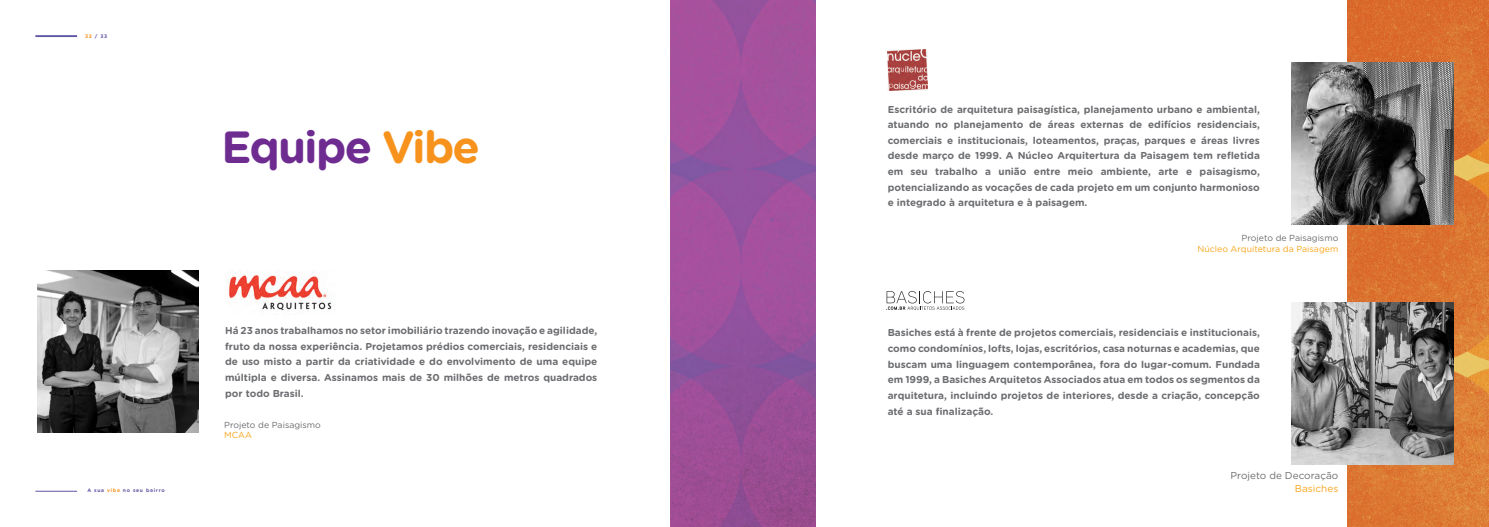
<style>
.page{position:relative;width:1489px;height:527px;background:#fff}
.page>*{position:absolute;margin:0;border:0;box-sizing:border-box;transform-origin:0 0}
.t1{font:700 45px "Gotham Rounded";letter-spacing:-.04em;color:#6e2c91}
.t2{font:700 10px/15.6px "Gotham Rounded";color:#6c6d70;text-align:justify}
.t3{font:10px "Gotham Rounded";color:#6c6d70}
.t4{font:10px "Gotham Rounded";color:#f9a51b}
.t5{font:8.75px "Gotham Rounded";color:#6c6d70}
.t6{font:8.75px "Gotham Rounded";color:#f9a51b}
.t7{font:700 5px "Gotham Rounded";letter-spacing:.14em;color:#5f56a4}
.s1{color:#f7931d}
</style>
<div class="page">
<img style="left:670px;top:0;width:145px;height:526px">
<img style="left:1346px;top:0;width:142px;height:526px">
<img style="left:37px;top:270px;width:162px;height:162px">
<img style="left:1291px;top:302px;width:162px;height:161px">
<img style="left:1291px;top:63px;width:162px;height:161px">
<hr style="left:35px;top:35px;width:42px;height:2px;background:#5f56a4">
<img style="left:227px;top:272px;width:105px;height:39px">
<img style="left:887px;top:50px;width:40px;height:40px">
<svg style="left:886px;top:291px;width:78px;height:19px"></svg>
<hr style="left:35px;top:490px;width:42px;height:1px;background:#5f56a4">
<p class="t7" style="left:85px;top:32px;width:24px"><span class="s1">32</span> / 33</p>
<h1 class="t1" style="left:221px;top:114px;width:260px">Equipe <span class="s1">Vibe</span></h1>
<p class="t7" style="left:87px;top:485px;width:79px">A sua <span class="s1">vibe</span> no seu bairro</p>
<p class="t2" style="left:225px;top:322px;width:374px">Há 23 anos trabalhamos no setor imobiliário trazendo inovação e agilidade, fruto da nossa experiência. Projetamos prédios comerciais, residenciais e de uso misto a partir da criatividade e do envolvimento de uma equipe múltipla e diversa. Assinamos mais de 30 milhões de metros quadrados por todo Brasil.</p>
<p class="t5" style="left:224px;top:418px;width:98px">Projeto de Paisagismo</p>
<p class="t6" style="left:224px;top:428px;width:29px">MCAA</p>
<p class="t2" style="left:887px;top:101px;width:374px">Escritório de arquitetura paisagística, planejamento urbano e ambiental, atuando no planejamento de áreas externas de edifícios residenciais, comerciais e institucionais, loteamentos, praças, parques e áreas livres desde março de 1999. A Núcleo Arquitertura da Paisagem tem refletida em seu trabalho a união entre meio ambiente, arte e paisagismo, potencializando as vocações de cada projeto em um conjunto harmonioso e integrado à arquitetura e à paisagem.</p>
<p class="t5" style="left:1241px;top:232px;width:98px">Projeto de Paisagismo</p>
<p class="t6" style="left:1197px;top:242px;width:142px">Núcleo Arquitetura da Paisagem</p>
<p class="t2" style="left:887px;top:324px;width:374px">Basiches está à frente de projetos comerciais, residenciais e institucionais, como condomínios, lofts, lojas, escritórios, casa noturnas e academias, que buscam uma linguagem contemporânea, fora do lugar-comum. Fundada em 1999, a Basiches Arquitetos Associados atua em todos os segmentos da arquitetura, incluindo projetos de interiores, desde a criação, concepção até a sua finalização.</p>
<p class="t3" style="left:1230px;top:468px;width:109px">Projeto de Decoração</p>
<p class="t4" style="left:1294px;top:480px;width:45px">Basiches</p>
</div>
